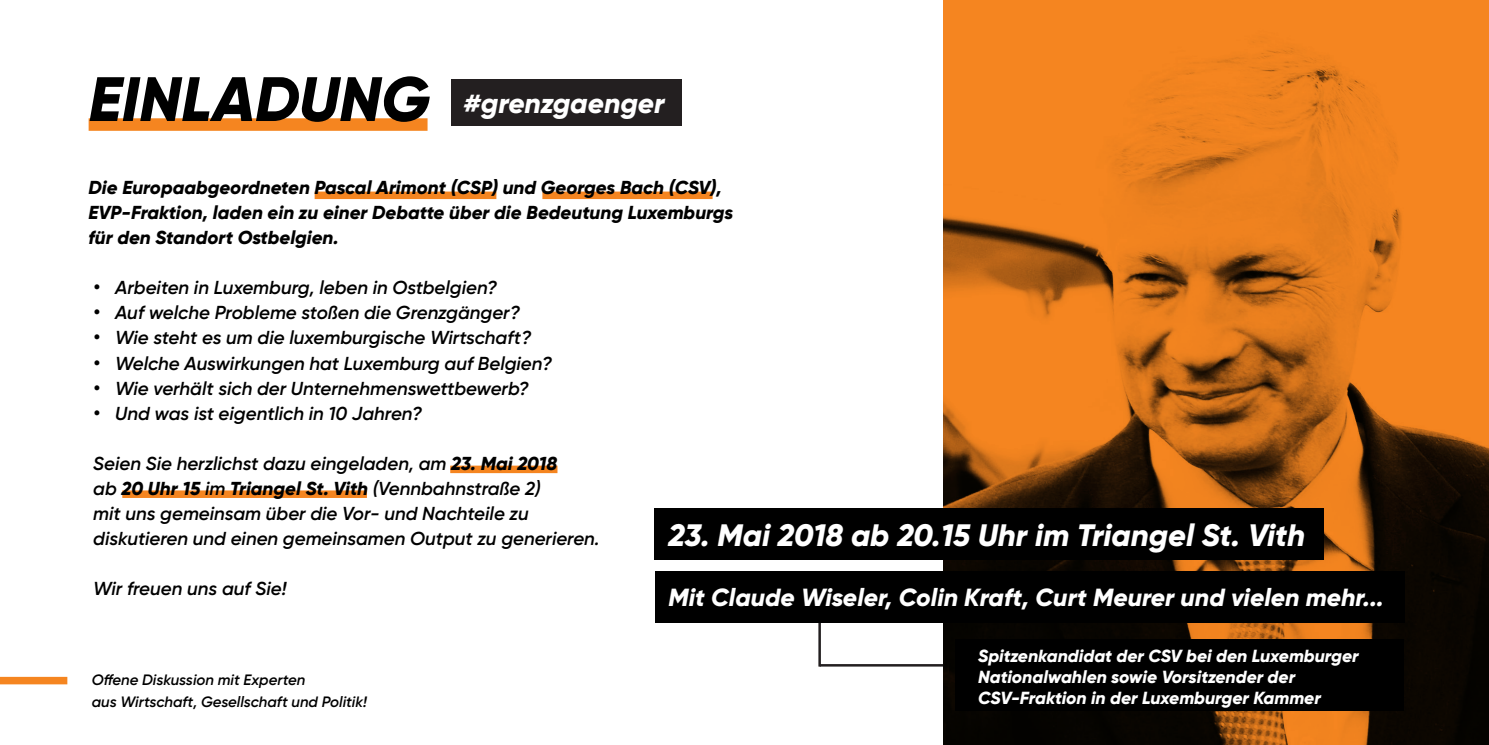
<style>
.page{position:relative;width:1489px;height:745px;background:#fff}
.page>*{position:absolute;margin:0;border:0;box-sizing:border-box;transform-origin:0 0}
.t1{font:italic 800 62.5px "Gilroy";color:#000}
.t2{font:italic 800 31px "Gilroy";color:#fff}
.t3{font:italic 800 28px "Gilroy";letter-spacing:-.005em;color:#fff}
.t4{font:italic 800 24.75px "Gilroy";color:#fff}
.t5{font:italic 600 18.75px/25px "Gilroy";color:#000}
.t6{font:italic 800 18.75px/25px "Gilroy";color:#000}
.t7{font:italic 800 17.5px/21px "Gilroy";color:#fff}
.t8{font:italic 600 15px/21.2px "Gilroy";color:#000}
.s1{font-family:"Arca Majora 2";font-weight:800;font-style:normal}
.s2{font-weight:800}
</style>
<div class="page">
<div style="left:450px;top:465px;width:107px;height:8px;background:#f58520"></div>
<div style="left:542px;top:191px;width:170px;height:8px;background:#f58520"></div>
<div style="left:314px;top:191px;width:182px;height:8px;background:#f58520"></div>
<hr style="left:818px;top:616px;width:2px;height:50px;background:#231f20">
<hr style="left:819px;top:663px;width:136px;height:3px;background:#231f20">
<div style="left:89px;top:118px;width:338px;height:13px;background:#f58520"></div>
<div style="left:122px;top:490px;width:245px;height:7px;background:#f58520"></div>
<div style="left:0;top:676px;width:67px;height:8px;background:#f58520"></div>
<svg style="left:943px;top:0;width:545px;height:744px;background:#ba6518"></svg>
<div style="left:654px;top:508px;width:669px;height:51px;background:#000"></div>
<div style="left:654px;top:570px;width:750px;height:52px;background:#000"></div>
<div style="left:955px;top:639px;width:448px;height:71px;background:#000"></div>
<div style="left:451px;top:79px;width:230px;height:46px;background:#231f20"></div>
<h1 class="t1" style="left:89px;top:60px;width:343px">EINLADUNG</h1>
<h3 class="t3" style="left:463px;top:85px;width:203px">#grenzgaenger</h3>
<p class="t6" style="left:89px;top:175px;width:646px">Die Europaabgeordneten Pascal Arimont (CSP) und Georges Bach (CSV),<br>EVP-Fraktion, laden ein zu einer Debatte über die Bedeutung Luxemburgs für den Standort Ostbelgien.</p>
<p class="t5" style="left:93px;top:275px;width:405px"><span class="s1">•</span> Arbeiten in Luxemburg, leben in Ostbelgien?</p>
<p class="t5" style="left:93px;top:300px;width:428px"><span class="s1">•</span> Auf welche Probleme stoßen die Grenzgänger?</p>
<p class="t5" style="left:93px;top:325px;width:439px"><span class="s1">•</span> Wie steht es um die luxemburgische Wirtschaft?</p>
<p class="t5" style="left:93px;top:350px;width:460px"><span class="s1">•</span> Welche Auswirkungen hat Luxemburg auf Belgien?</p>
<p class="t5" style="left:93px;top:375px;width:437px"><span class="s1">•</span> Wie verhält sich der Unternehmenswettbewerb?</p>
<p class="t5" style="left:93px;top:400px;width:330px"><span class="s1">•</span> Und was ist eigentlich in 10 Jahren?</p>
<p class="t5" style="left:93px;top:450px;width:508px">Seien Sie herzlichst dazu eingeladen, am <span class="s2">23. Mai 2018<br></span>ab <span class="s2">20 Uhr 15</span> im <span class="s2">Triangel St. Vith</span> (Vennbahnstraße 2)<br>mit uns gemeinsam über die Vor- und Nachteile zu diskutieren und einen gemeinsamen Output zu generieren.</p>
<p class="t5" style="left:93px;top:575px;width:195px">Wir freuen uns auf Sie!</p>
<h2 class="t2" style="left:668px;top:515px;width:638px">23. Mai 2018 ab 20.15 Uhr im Triangel St. Vith</h2>
<h3 class="t4" style="left:668px;top:581px;width:717px">Mit Claude Wiseler, Colin Kraft, Curt Meurer und vielen mehr...</h3>
<p class="t7" style="left:978px;top:645px;width:382px">Spitzenkandidat der CSV bei den Luxemburger<br>Nationalwahlen sowie Vorsitzender der<br>CSV-Fraktion in der Luxemburger Kammer</p>
<p class="t8" style="left:92px;top:669px;width:276px">Offene Diskussion mit Experten<br>aus Wirtschaft, Gesellschaft und Politik!</p>
</div>
